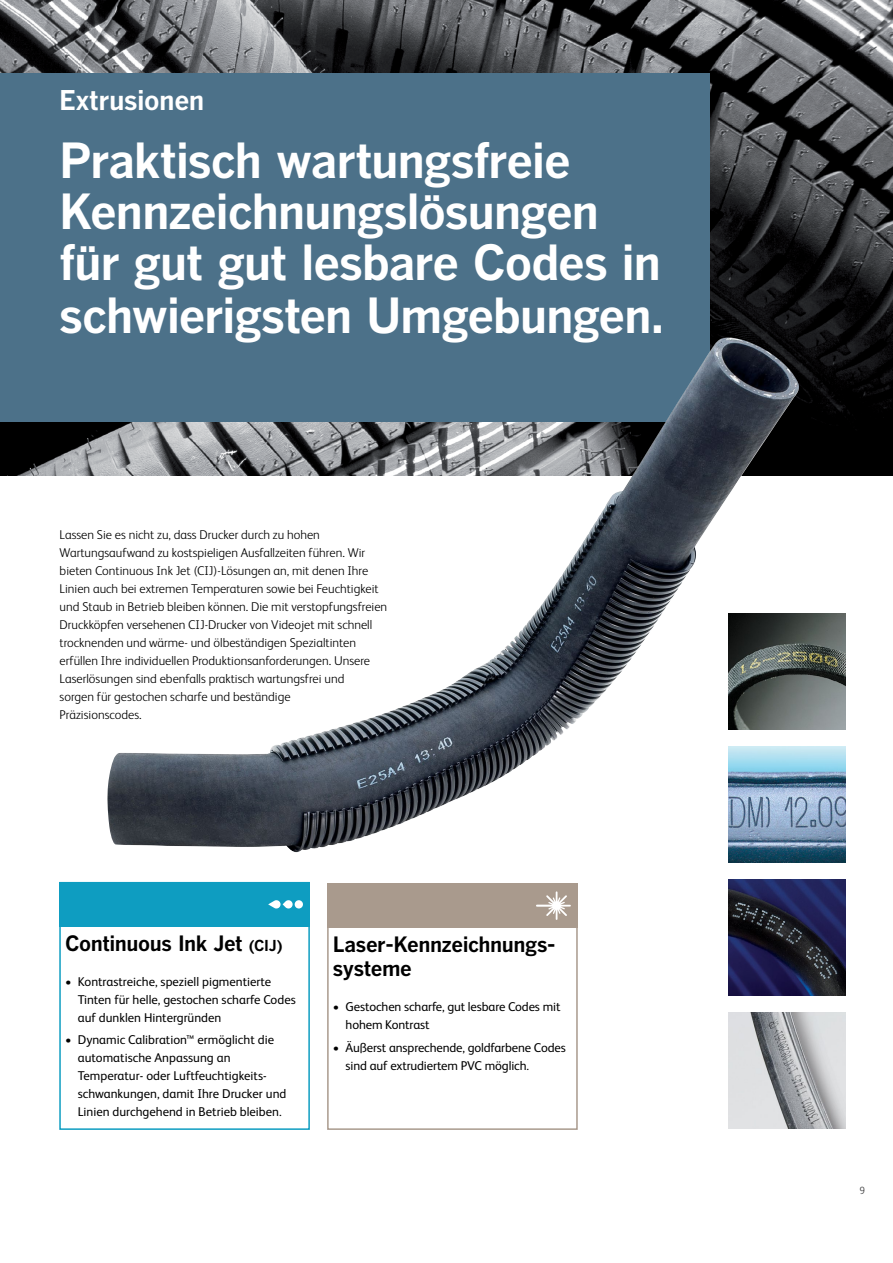
<style>
.page{position:relative;width:893px;height:1263px;background:#fff}
.page>*{position:absolute;margin:0;border:0;box-sizing:border-box;transform-origin:0 0}
.t1{font:700 48px/51.4px "Benton Gothic";letter-spacing:-.03em;color:#fff}
.t2{font:700 27px "Benton Gothic";letter-spacing:-.02em;color:#fff}
.t3{font:700 21px/24px "Benton Gothic";letter-spacing:-.025em;color:#000}
.t4{font:300 12.75px/18px "FS Albert Pro";color:#000}
.t5{font:12.75px/18px "FS Albert Pro";color:#000}
.t6{font:300 10.5px "FS Albert Pro";color:#404042}
.s1{font-size:15px}
</style>
<div class="page">
<img style="left:0;top:0;width:893px;height:475px">
<div style="left:0;top:73px;width:710px;height:349px;background:#4c7189"></div>
<div style="left:327px;top:883px;width:251px;height:247px;border:2px solid #a99a8d"></div>
<div style="left:327px;top:883px;width:251px;height:45px;background:#a99a8d"></div>
<svg style="left:536px;top:891px;width:35px;height:29px"></svg>
<div style="left:59px;top:882px;width:251px;height:248px;border:2px solid #0e9dc1"></div>
<div style="left:59px;top:882px;width:251px;height:45px;background:#0e9dc1"></div>
<div style="left:295px;top:900px;width:8px;height:8px;background:#fff;border-radius:50%"></div>
<svg style="left:268px;top:900px;width:25px;height:8px"></svg>
<img style="left:729px;top:1012px;width:116px;height:117px">
<img style="left:729px;top:879px;width:116px;height:117px">
<img style="left:107px;top:339px;width:615px;height:514px">
<img style="left:729px;top:613px;width:116px;height:117px">
<img style="left:729px;top:746px;width:116px;height:117px">
<h2 class="t2" style="left:59px;top:85px;width:147px">Extrusionen</h2>
<h1 class="t1" style="left:59px;top:136px;width:606px">Praktisch wartungsfreie<br>Kennzeichnungslösungen für gut gut lesbare Codes in schwierigsten Umgebungen.</h1>
<p class="t4" style="left:60px;top:524px;width:329px">Lassen Sie es nicht zu, dass Drucker durch zu hohen Wartungsaufwand zu kostspieligen Ausfallzeiten führen. Wir bieten Continuous Ink Jet (CIJ)-Lösungen an, mit denen Ihre Linien auch bei extremen Temperaturen sowie bei Feuchtigkeit und Staub in Betrieb bleiben können. Die mit verstopfungsfreien Druckköpfen versehenen CIJ-Drucker von Videojet mit schnell trocknenden und wärme- und ölbeständigen Spezialtinten erfüllen Ihre individuellen Produktionsanforderungen. Unsere Laserlösungen sind ebenfalls praktisch wartungsfrei und<br>sorgen für gestochen scharfe und beständige<br>Präzisionscodes.</p>
<h3 class="t3" style="left:65px;top:932px;width:219px">Continuous Ink Jet <span class="s1">(CIJ)</span></h3>
<p class="t5" style="left:78px;top:972px;width:220px;text-indent:-13px">• Kontrastreiche, speziell pigmentierte<br>Tinten für helle, gestochen scharfe Codes auf dunklen Hintergründen</p>
<p class="t5" style="left:78px;top:1030px;width:210px;text-indent:-13px">• Dynamic Calibration™ ermöglicht die automatische Anpassung an Temperatur- oder Luftfeuchtigkeits&shy;schwankungen, damit Ihre Drucker und Linien durchgehend in Betrieb bleiben.</p>
<h3 class="t3" style="left:333px;top:933px;width:224px">Laser-Kennzeichnungs&shy;systeme</h3>
<p class="t5" style="left:346px;top:997px;width:216px;text-indent:-13px">• Gestochen scharfe, gut lesbare Codes mit hohem Kontrast</p>
<p class="t5" style="left:346px;top:1037px;width:222px;text-indent:-13px">• Äußerst ansprechende, goldfarbene Codes sind auf extrudiertem PVC möglich.</p>
<p class="t6" style="left:859px;top:1183px;width:7px">9</p>
</div>
